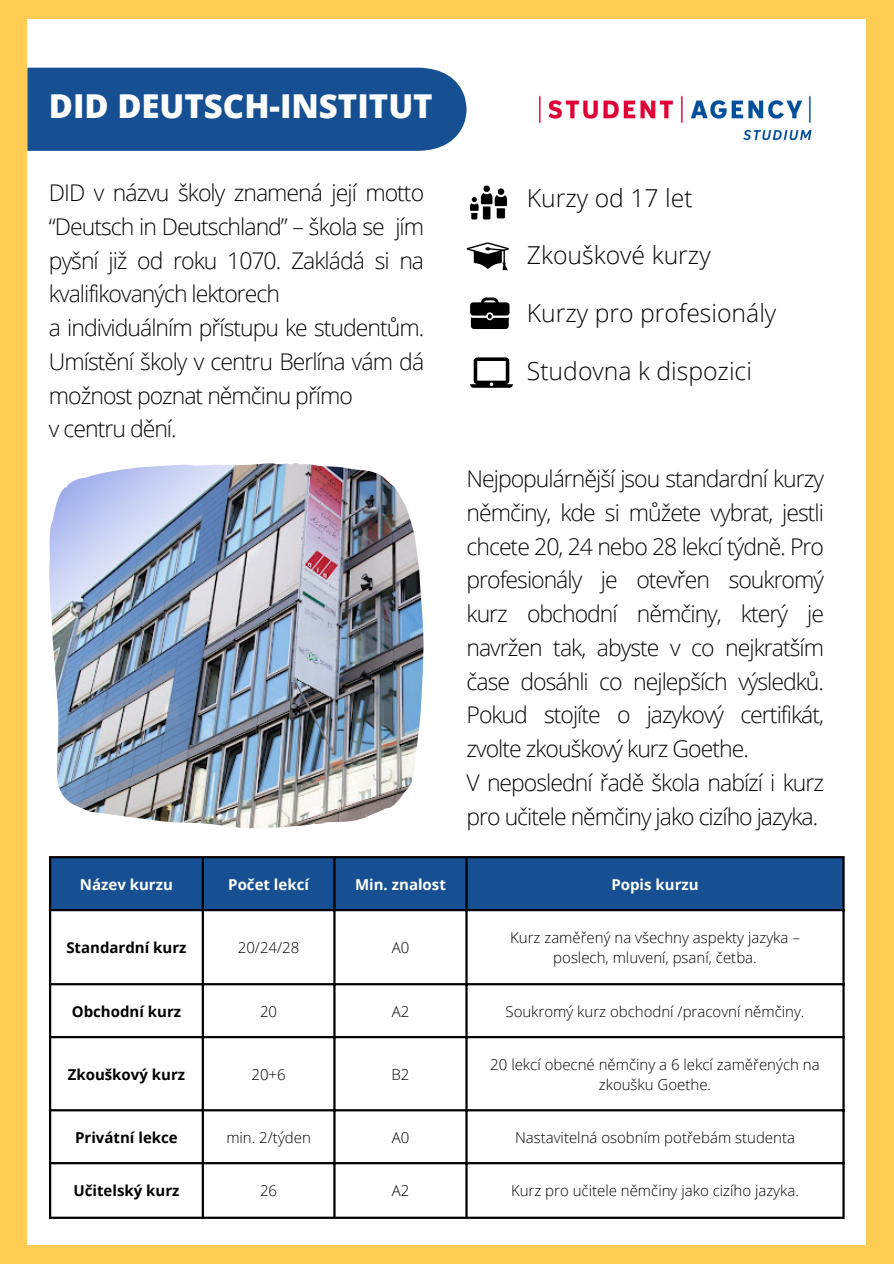
<style>
.page{position:relative;width:894px;height:1264px;background:#fff}
.page>*{position:absolute;margin:0;border:0;box-sizing:border-box;transform-origin:0 0}
.t1{font:800 32.85px "Open Sans";color:#fefeff}
.t2{font:300 24.75px "Open Sans";color:#070706}
.t3{font:300 22.95px/33.8px "Open Sans";letter-spacing:-.04em;color:#070706;text-align:justify}
.t4{font:300 15px/20.2px "Open Sans";color:#000;text-align:center}
.t5{font:700 15px "Open Sans";color:#000}
.t6{font:700 15px "Open Sans";color:#fff}
.t7{font:700 15px "Open Sans";color:#fefeff}
</style>
<div class="page">
<div style="left:0;top:0;width:893px;height:1263px;background:#ffcd54"></div>
<div style="left:27px;top:19px;width:839px;height:1224px;background:#fff"></div>
<img style="left:538px;top:96px;width:274px;height:45px">
<div style="left:27px;top:68px;width:439px;height:83px;background:#165092"></div>
<svg style="left:466px;top:242px;width:43px;height:28px"></svg>
<svg style="left:470px;top:297px;width:39px;height:32px"></svg>
<svg style="left:470px;top:357px;width:42px;height:31px"></svg>
<img style="left:470px;top:185px;width:36px;height:35px">
<img style="left:49px;top:463px;width:374px;height:365px">
<div style="left:51px;top:858px;width:791px;height:51px;background:#165092"></div>
<hr style="left:49px;top:858px;width:2px;height:358px;background:#000">
<hr style="left:202px;top:858px;width:2px;height:358px;background:#000">
<hr style="left:333px;top:858px;width:2px;height:358px;background:#000">
<hr style="left:465px;top:858px;width:2px;height:358px;background:#000">
<hr style="left:842px;top:858px;width:2px;height:358px;background:#000">
<hr style="left:49px;top:856px;width:795px;height:2px;background:#000">
<hr style="left:49px;top:909px;width:795px;height:2px;background:#000">
<hr style="left:49px;top:983px;width:795px;height:2px;background:#000">
<hr style="left:49px;top:1035px;width:795px;height:3px;background:#000">
<hr style="left:49px;top:1109px;width:795px;height:2px;background:#000">
<hr style="left:49px;top:1161px;width:795px;height:3px;background:#000">
<hr style="left:49px;top:1216px;width:795px;height:2px;background:#000">
<p class="t1" style="left:49px;top:83px;width:385px">DID DEUTSCH-INSTITUT</p>
<p class="t3" style="left:49px;top:175px;width:376px">DID v názvu školy znamená její motto “Deutsch in Deutschland” – škola se jím pyšní již od roku 1070. Zakládá si na kvalifikovaných lektorech</p>
<p class="t3" style="left:49px;top:310px;width:376px">a individuálním přístupu ke studentům.<br>Umístění školy v centru Berlína vám dá možnost poznat němčinu přímo</p>
<p class="t3" style="left:49px;top:411px;width:129px">v centru dění.</p>
<p class="t2" style="left:526px;top:181px;width:167px">Kurzy od 17 let</p>
<p class="t2" style="left:526px;top:238px;width:185px">Zkouškové kurzy</p>
<p class="t2" style="left:526px;top:296px;width:251px">Kurzy pro profesionály</p>
<p class="t2" style="left:526px;top:353px;width:226px">Studovna k dispozici</p>
<p class="t3" style="left:466px;top:461px;width:359px">Nejpopulárnější jsou standardní kurzy němčiny, kde si můžete vybrat, jestli chcete 20, 24 nebo 28 lekcí týdně. Pro profesionály je otevřen soukromý kurz obchodní němčiny, který je navržen tak, abyste v co nejkratším čase dosáhli co nejlepších výsledků.<br>Pokud stojíte o jazykový certifikát, zvolte zkouškový kurz Goethe.</p>
<p class="t3" style="left:466px;top:765px;width:359px">V neposlední řadě škola nabízí i kurz pro učitele němčiny jako cizího jazyka.</p>
<p class="t7" style="left:80px;top:873px;width:94px">Název kurzu</p>
<p class="t6" style="left:228px;top:873px;width:82px">Počet lekcí</p>
<p class="t6" style="left:355px;top:873px;width:92px">Min. znalost</p>
<p class="t6" style="left:611px;top:873px;width:89px">Popis kurzu</p>
<p class="t5" style="left:66px;top:936px;width:122px">Standardní kurz</p>
<p class="t4" style="left:238px;top:936px;width:63px">20/24/28</p>
<p class="t4" style="left:391px;top:936px;width:19px">A0</p>
<p class="t4" style="left:510px;top:926px;width:291px">Kurz zaměřený na všechny aspekty jazyka – poslech, mluvení, psaní, četba.</p>
<p class="t5" style="left:72px;top:1000px;width:111px">Obchodní kurz</p>
<p class="t4" style="left:260px;top:1000px;width:19px">20</p>
<p class="t4" style="left:391px;top:1000px;width:19px">A2</p>
<p class="t4" style="left:505px;top:1000px;width:300px">Soukromý kurz obchodní /pracovní němčiny.</p>
<p class="t5" style="left:68px;top:1063px;width:119px">Zkouškový kurz</p>
<p class="t4" style="left:251px;top:1063px;width:36px">20+6</p>
<p class="t4" style="left:391px;top:1063px;width:19px">B2</p>
<p class="t4" style="left:490px;top:1053px;width:331px">20 lekcí obecné němčiny a 6 lekcí zaměřených na zkoušku Goethe.</p>
<p class="t5" style="left:75px;top:1126px;width:104px">Privátní lekce</p>
<p class="t4" style="left:226px;top:1126px;width:86px">min. 2/týden</p>
<p class="t4" style="left:391px;top:1126px;width:19px">A0</p>
<p class="t4" style="left:515px;top:1126px;width:281px">Nastavitelná osobním potřebám studenta</p>
<p class="t5" style="left:73px;top:1179px;width:108px">Učitelský kurz</p>
<p class="t4" style="left:260px;top:1179px;width:19px">26</p>
<p class="t4" style="left:391px;top:1179px;width:19px">A2</p>
<p class="t4" style="left:511px;top:1179px;width:289px">Kurz pro učitele němčiny jako cizího jazyka.</p>
</div>
